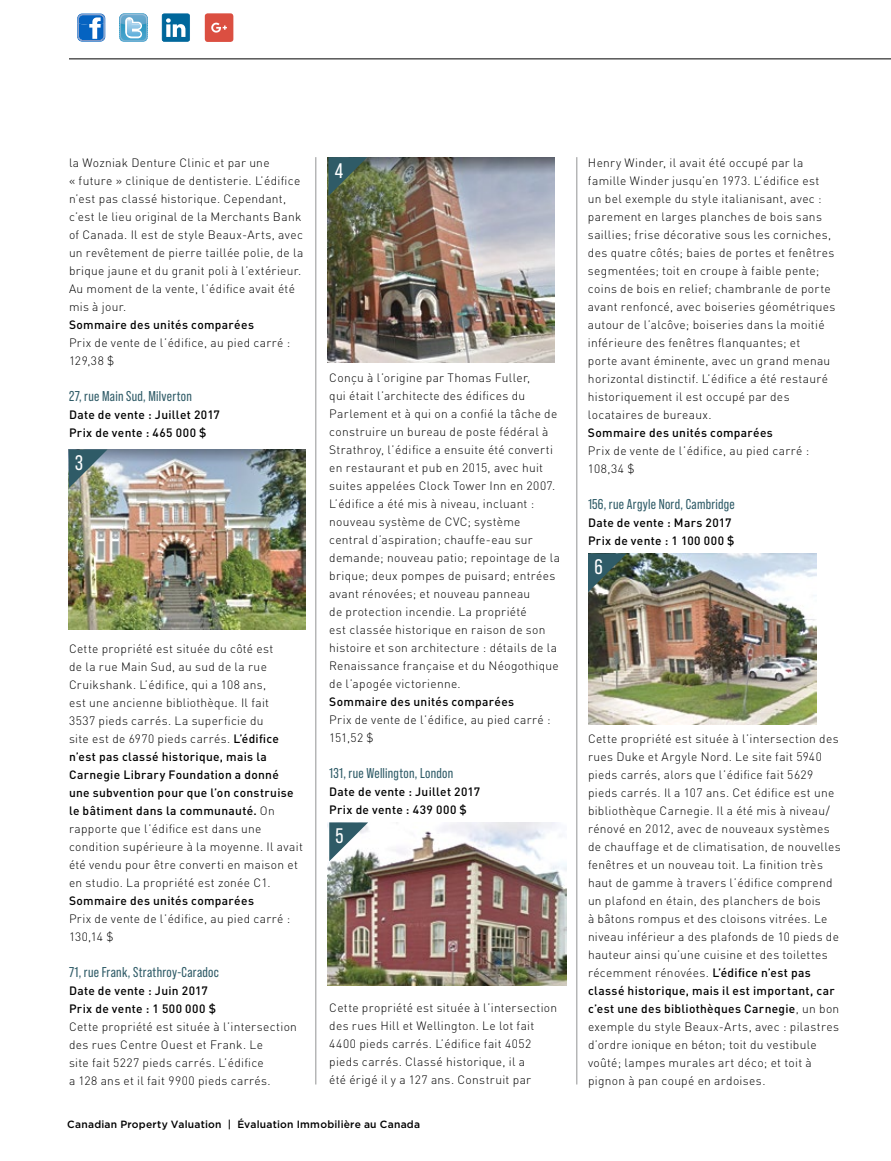
<style>
.page{position:relative;width:891px;height:1161px;background:#fff}
.page>*{position:absolute;margin:0;border:0;box-sizing:border-box;transform-origin:0 0}
.t1{font:21px "Bebas Neue Pro";color:#fff}
.t2{font:14.25px "Bebas Neue Pro";letter-spacing:.02em;color:#2f5b67}
.t3{font:300 12px/18px "DIN";letter-spacing:.025em;color:#000}
.t4{font:500 12px/18px "DIN";letter-spacing:.025em;color:#000}
.t5{font:500 10.5px "Gotham";letter-spacing:.025em;color:#000}
.s1{font-weight:500}
</style>
<div class="page">
<img style="left:69px;top:449px;width:237px;height:181px">
<img style="left:328px;top:157px;width:227px;height:205px">
<img style="left:327px;top:822px;width:240px;height:164px">
<img style="left:588px;top:553px;width:229px;height:171px">
<hr style="left:577px;top:157px;width:1px;height:927px;background:#58595b">
<hr style="left:316px;top:157px;width:1px;height:927px;background:#58595b">
<hr style="left:69px;top:58px;width:822px;height:1px;background:#000">
<svg style="left:69px;top:449px;width:39px;height:39px;background:#6d8680"></svg>
<svg style="left:328px;top:157px;width:39px;height:39px;background:#496454"></svg>
<svg style="left:329px;top:822px;width:39px;height:39px"></svg>
<svg style="left:588px;top:553px;width:39px;height:39px;background:#4b645d"></svg>
<svg style="left:77px;top:13px;width:28px;height:29px"></svg>
<svg style="left:77px;top:14px;width:28px;height:28px"></svg>
<svg style="left:119px;top:13px;width:29px;height:29px"></svg>
<svg style="left:161px;top:13px;width:29px;height:29px"></svg>
<svg style="left:162px;top:13px;width:28px;height:29px"></svg>
<div style="left:205px;top:13px;width:28px;height:29px;background:#db4f41;border-radius:3px"></div>
<svg style="left:211px;top:23px;width:16px;height:10px"></svg>
<p class="t3" style="left:69px;top:153px;width:236px">la Wozniak Denture Clinic et par une<br>« future » clinique de dentisterie. L’édifice n’est pas classé historique. Cependant, c’est le lieu original de la Merchants Bank of Canada. Il est de style Beaux-Arts, avec un revêtement de pierre taillée polie, de la brique jaune et du granit poli à l’extérieur.<br>Au moment de la vente, l’édifice avait été mis à jour.</p>
<p class="t4" style="left:69px;top:315px;width:186px">Sommaire des unités comparées</p>
<p class="t3" style="left:69px;top:333px;width:223px">Prix de vente de l’édifice, au pied carré :<br>129,38 $</p>
<p class="t2" style="left:69px;top:388px;width:124px">27, rue Main Sud, Milverton</p>
<p class="t4" style="left:69px;top:405px;width:152px">Date de vente : Juillet 2017<br>Prix de vente : 465 000 $</p>
<h1 class="t1" style="left:75px;top:451px;width:9px">3</h1>
<p class="t3" style="left:69px;top:639px;width:235px">Cette propriété est située du côté est<br>de la rue Main Sud, au sud de la rue Cruikshank. L’édifice, qui a 108 ans,<br>est une ancienne bibliothèque. Il fait<br>3537 pieds carrés. La superficie du<br>site est de 6970 pieds carrés. <span class="s1">L’édifice n’est pas classé historique, mais la Carnegie Library Foundation a donné<br>une subvention pour que l’on construise le bâtiment dans la communauté.</span> On rapporte que l’édifice est dans une condition supérieure à la moyenne. Il avait été vendu pour être converti en maison et en studio. La propriété est zonée C1.</p>
<p class="t4" style="left:69px;top:891px;width:186px">Sommaire des unités comparées</p>
<p class="t3" style="left:69px;top:909px;width:223px">Prix de vente de l’édifice, au pied carré :<br>130,14 $</p>
<p class="t2" style="left:69px;top:964px;width:151px">71, rue Frank, Strathroy-Caradoc</p>
<p class="t4" style="left:69px;top:981px;width:149px">Date de vente : Juin 2017<br>Prix de vente : 1 500 000 $</p>
<p class="t3" style="left:69px;top:1017px;width:230px">Cette propriété est située à l’intersection des rues Centre Ouest et Frank. Le<br>site fait 5227 pieds carrés. L’édifice<br>a 128 ans et il fait 9900 pieds carrés.</p>
<h1 class="t1" style="left:335px;top:159px;width:10px">4</h1>
<p class="t3" style="left:329px;top:369px;width:232px">Conçu à l’origine par Thomas Fuller,<br>qui était l’architecte des édifices du Parlement et à qui on a confié la tâche de construire un bureau de poste fédéral à Strathroy, l’édifice a ensuite été converti en restaurant et pub en 2015, avec huit suites appelées Clock Tower Inn en 2007.<br>L’édifice a été mis à niveau, incluant : nouveau système de CVC; système central d’aspiration; chauffe-eau sur demande; nouveau patio; repointage de la brique; deux pompes de puisard; entrées avant rénovées; et nouveau panneau<br>de protection incendie. La propriété<br>est classée historique en raison de son histoire et son architecture : détails de la Renaissance française et du Néogothique de l’apogée victorienne.</p>
<p class="t4" style="left:329px;top:693px;width:186px">Sommaire des unités comparées</p>
<p class="t3" style="left:329px;top:711px;width:223px">Prix de vente de l’édifice, au pied carré :<br>151,52 $</p>
<p class="t2" style="left:329px;top:765px;width:126px">131, rue Wellington, London</p>
<p class="t4" style="left:329px;top:783px;width:152px">Date de vente : Juillet 2017<br>Prix de vente : 439 000 $</p>
<h1 class="t1" style="left:336px;top:824px;width:10px">5</h1>
<p class="t3" style="left:329px;top:999px;width:230px">Cette propriété est située à l’intersection des rues Hill et Wellington. Le lot fait 4400 pieds carrés. L’édifice fait 4052 pieds carrés. Classé historique, il a<br>été érigé il y a 127 ans. Construit par</p>
<p class="t5" style="left:67px;top:1118px;width:355px">Canadian Property Valuation | Évaluation Immobilière au Canada</p>
<p class="t3" style="left:588px;top:153px;width:249px">Henry Winder, il avait été occupé par la famille Winder jusqu’en 1973. L’édifice est un bel exemple du style italianisant, avec : parement en larges planches de bois sans saillies; frise décorative sous les corniches, des quatre côtés; baies de portes et fenêtres segmentées; toit en croupe à faible pente; coins de bois en relief; chambranle de porte avant renfoncé, avec boiseries géométriques autour de l’alcôve; boiseries dans la moitié inférieure des fenêtres flanquantes; et<br>porte avant éminente, avec un grand menau horizontal distinctif. L’édifice a été restauré historiquement il est occupé par des locataires de bureaux.</p>
<p class="t4" style="left:588px;top:423px;width:186px">Sommaire des unités comparées</p>
<p class="t3" style="left:588px;top:441px;width:223px">Prix de vente de l’édifice, au pied carré :<br>108,34 $</p>
<p class="t2" style="left:588px;top:496px;width:148px">156, rue Argyle Nord, Cambridge</p>
<p class="t4" style="left:588px;top:513px;width:148px">Date de vente : Mars 2017<br>Prix de vente : 1 100 000 $</p>
<h1 class="t1" style="left:594px;top:555px;width:10px">6</h1>
<p class="t3" style="left:588px;top:729px;width:254px">Cette propriété est située à l’intersection des rues Duke et Argyle Nord. Le site fait 5940 pieds carrés, alors que l’édifice fait 5629 pieds carrés. Il a 107 ans. Cet édifice est une bibliothèque Carnegie. Il a été mis à niveau/ rénové en 2012, avec de nouveaux systèmes de chauffage et de climatisation, de nouvelles fenêtres et un nouveau toit. La finition très haut de gamme à travers l’édifice comprend un plafond en étain, des planchers de bois<br>à bâtons rompus et des cloisons vitrées. Le niveau inférieur a des plafonds de 10 pieds de hauteur ainsi qu’une cuisine et des toilettes récemment rénovées. <span class="s1">L’édifice n’est pas classé historique, mais il est important, car c’est une des bibliothèques Carnegie</span>, un bon exemple du style Beaux-Arts, avec : pilastres d’ordre ionique en béton; toit du vestibule voûté; lampes murales art déco; et toit à pignon à pan coupé en ardoises.</p>
</div>
